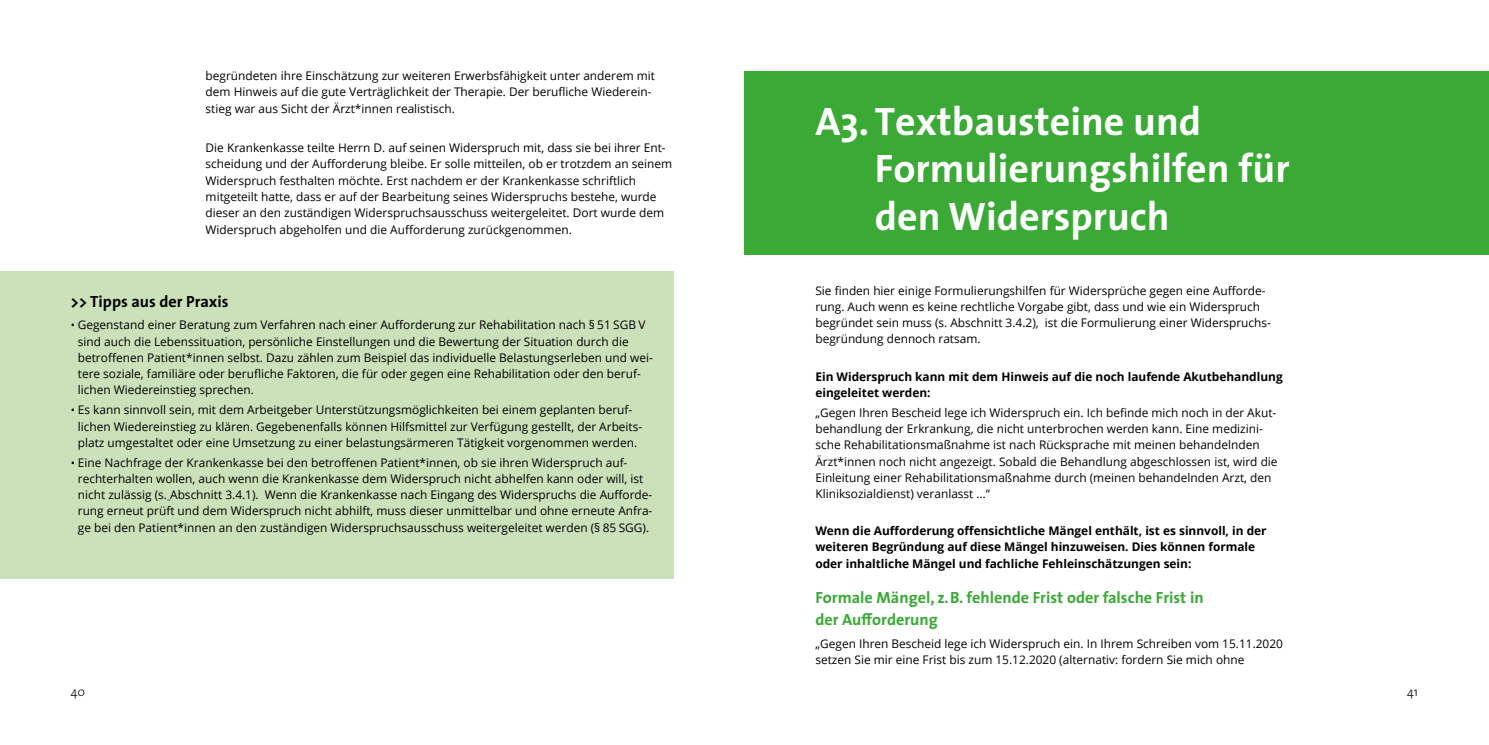
<style>
.page{position:relative;width:1489px;height:745px;background:#fff}
.page>*{position:absolute;margin:0;border:0;box-sizing:border-box;transform-origin:0 0}
.t1{font:700 40px/47.5px "The Sans";color:#fff}
.t2{font:700 16.25px/22.5px "The Sans";color:#3aa935}
.t3{font:700 16.25px "The Sans";color:#000}
.t4{font:300 12.5px "The Sans";color:#000}
.t5{font:11.88px/16.2px "Open Sans";color:#000}
.t6{font:700 11.88px/16.2px "Open Sans";color:#000}
.s1{font-size:11.25px}
</style>
<div class="page">
<div style="left:0;top:271px;width:673px;height:308px;background:#cae1ba"></div>
<div style="left:744px;top:71px;width:744px;height:183px;background:#3aa935"></div>
<p class="t5" style="left:206px;top:67px;width:451px">begründeten ihre Einschätzung zur weiteren Erwerbsfähigkeit unter anderem mit dem Hinweis auf die gute Verträglichkeit der Therapie. Der berufliche Wiederein&shy;stieg war aus Sicht der Ärzt*innen realistisch.</p>
<p class="t5" style="left:206px;top:139px;width:468px">Die Krankenkasse teilte Herrn D. auf seinen Widerspruch mit, dass sie bei ihrer Ent&shy;scheidung und der Aufforderung bleibe. Er solle mitteilen, ob er trotzdem an seinem Widerspruch festhalten möchte. Erst nachdem er der Krankenkasse schriftlich mitgeteilt hatte, dass er auf der Bearbeitung seines Widerspruchs bestehe, wurde dieser an den zuständigen Widerspruchsausschuss weitergeleitet. Dort wurde dem Widerspruch abgeholfen und die Aufforderung zurückgenommen.</p>
<h2 class="t3" style="left:71px;top:287px;width:159px">&gt;&gt; Tipps aus der Praxis</h2>
<p class="t5" style="left:78px;top:316px;width:576px;text-indent:-7px"><span class="s1">•</span> Gegenstand einer Beratung zum Verfahren nach einer Aufforderung zur Rehabilitation nach § 51 SGB V sind auch die Lebenssituation, persönliche Einstellungen und die Bewertung der Situation durch die betroffenen Patient*innen selbst. Dazu zählen zum Beispiel das individuelle Belastungserleben und wei&shy;tere soziale, familiäre oder berufliche Faktoren, die für oder gegen eine Rehabilitation oder den beruf&shy;lichen Wiedereinstieg sprechen.</p>
<p class="t5" style="left:78px;top:401px;width:566px;text-indent:-7px"><span class="s1">•</span> Es kann sinnvoll sein, mit dem Arbeitgeber Unterstützungsmöglichkeiten bei einem geplanten beruf&shy;lichen Wiedereinstieg zu klären. Gegebenenfalls können Hilfsmittel zur Verfügung gestellt, der Arbeits&shy;platz umgestaltet oder eine Umsetzung zu einer belastungsärmeren Tätigkeit vorgenommen werden.</p>
<p class="t5" style="left:78px;top:453px;width:576px;text-indent:-7px"><span class="s1">•</span> Eine Nachfrage der Krankenkasse bei den betroffenen Patient*innen, ob sie ihren Widerspruch auf&shy;rechterhalten wollen, auch wenn die Krankenkasse dem Widerspruch nicht abhelfen kann oder will, ist nicht zulässig (s. Abschnitt 3.4.1). Wenn die Krankenkasse nach Eingang des Widerspruchs die Aufforde&shy;rung erneut prüft und dem Widerspruch nicht abhilft, muss dieser unmittelbar und ohne erneute Anfra&shy;ge bei den Patient*innen an den zuständigen Widerspruchsausschuss weitergeleitet werden (§ 85 SGG).</p>
<h1 class="t1" style="left:874px;top:96px;width:416px;text-indent:-59px">A3. Textbausteine und<br>Formulierungshilfen für den Widerspruch</h1>
<p class="t5" style="left:815px;top:282px;width:457px">Sie finden hier einige Formulierungshilfen für Widersprüche gegen eine Aufforde&shy;rung. Auch wenn es keine rechtliche Vorgabe gibt, dass und wie ein Widerspruch begründet sein muss (s. Abschnitt 3.4.2), ist die Formulierung einer Widerspruchs&shy;begründung dennoch ratsam.</p>
<p class="t6" style="left:815px;top:367px;width:469px">Ein Widerspruch kann mit dem Hinweis auf die noch laufende Akutbehandlung eingeleitet werden:</p>
<p class="t5" style="left:815px;top:403px;width:463px">„Gegen Ihren Bescheid lege ich Widerspruch ein. Ich befinde mich noch in der Akut&shy;behandlung der Erkrankung, die nicht unterbrochen werden kann. Eine medizini&shy;sche Rehabilitationsmaßnahme ist nach Rücksprache mit meinen behandelnden Ärzt*innen noch nicht angezeigt. Sobald die Behandlung abgeschlossen ist, wird die Einleitung einer Rehabilitationsmaßnahme durch (meinen behandelnden Arzt, den Kliniksozialdienst) veranlasst …“</p>
<p class="t6" style="left:815px;top:522px;width:452px">Wenn die Aufforderung offensichtliche Mängel enthält, ist es sinnvoll, in der weiteren Begründung auf diese Mängel hinzuweisen. Dies können formale oder inhaltliche Mängel und fachliche Fehleinschätzungen sein:</p>
<h2 class="t2" style="left:815px;top:585px;width:390px">Formale Mängel, z.B. fehlende Frist oder falsche Frist in der Aufforderung</h2>
<p class="t5" style="left:815px;top:634px;width:469px">„Gegen Ihren Bescheid lege ich Widerspruch ein. In Ihrem Schreiben vom 15.11.2020 setzen Sie mir eine Frist bis zum 15.12.2020 (alternativ: fordern Sie mich ohne</p>
<p class="t4" style="left:71px;top:680px;width:16px">40</p>
<p class="t4" style="left:1406px;top:680px;width:12px">41</p>
</div>
